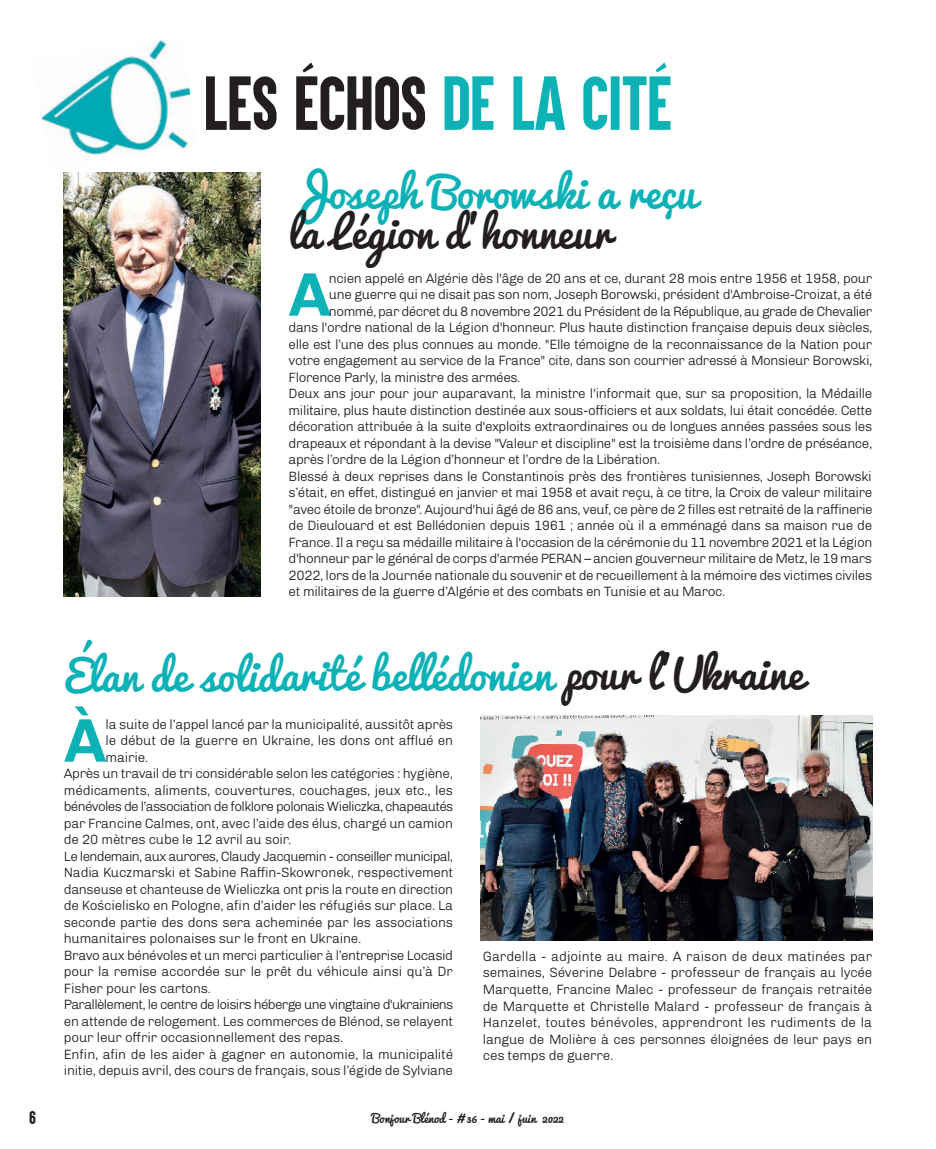
<style>
.page{position:relative;width:936px;height:1149px;background:#fff}
.page>*{position:absolute;margin:0;border:0;box-sizing:border-box;transform-origin:0 0}
.t1{font:700 61.65px "Chivo";color:#0db2b7}
.t2{font:61.5px "Aku&Kamu";letter-spacing:-.01em;color:#231f20}
.t3{font:42px "Pacifico";color:#0db2b7}
.t4{font:42px "Pacifico";color:#231f20}
.t5{font:15px "Aku&Kamu";color:#231f20}
.t6{font:300 13.5px/16.5px "Chivo";letter-spacing:-.03em;color:#231f20;text-align:justify}
.t7{font:300 13.5px "Chivo";letter-spacing:-.05em;color:#231f20}
.t8{font:300 13.5px "Chivo";letter-spacing:-.055em;color:#231f20}
.t9{font:12px "Pacifico";color:#231f20}
.s1{color:#0db2b7}
.s2{color:#231f20}
</style>
<div class="page">
<img style="left:41px;top:40px;width:150px;height:115px">
<img style="left:64px;top:172px;width:196px;height:424px">
<img style="left:480px;top:715px;width:392px;height:225px">
<h2 class="t2" style="left:203px;top:73px;width:470px">LES ÉCHOS <span class="s1">DE LA CITÉ</span></h2>
<h3 class="t3" style="left:288px;top:170px;width:409px">Joseph Borowski a reçu</h3>
<h3 class="t4" style="left:288px;top:209px;width:324px">la Légion d’honneur</h3>
<h1 class="t1" style="left:288px;top:271px;width:44px">A</h1>
<p class="t6" style="left:329px;top:271px;width:545px">ncien appelé en Algérie dès l'âge de 20 ans et ce, durant 28 mois entre 1956 et 1958, pour</p>
<p class="t6" style="left:329px;top:287px;width:545px">une guerre qui ne disait pas son nom, Joseph Borowski, président d'Ambroise-Croizat, a été</p>
<p class="t6" style="left:329px;top:304px;width:545px">nommé, par décret du 8 novembre 2021 du Président de la République, au grade de Chevalier</p>
<p class="t6" style="left:288px;top:320px;width:585px">dans l'ordre national de la Légion d'honneur. Plus haute distinction française depuis deux siècles,</p>
<p class="t6" style="left:288px;top:337px;width:585px">elle est l’une des plus connues au monde. "Elle témoigne de la reconnaissance de la Nation pour</p>
<p class="t6" style="left:288px;top:353px;width:585px">votre engagement au service de la France" cite, dans son courrier adressé à Monsieur Borowski,</p>
<p class="t6" style="left:288px;top:370px;width:233px">Florence Parly, la ministre des armées.</p>
<p class="t6" style="left:288px;top:386px;width:585px">Deux ans jour pour jour auparavant, la ministre l'informait que, sur sa proposition, la Médaille</p>
<p class="t6" style="left:288px;top:403px;width:585px">militaire, plus haute distinction destinée aux sous-officiers et aux soldats, lui était concédée. Cette</p>
<p class="t6" style="left:288px;top:419px;width:585px">décoration attribuée à la suite d'exploits extraordinaires ou de longues années passées sous les</p>
<p class="t6" style="left:288px;top:436px;width:585px">drapeaux et répondant à la devise "Valeur et discipline" est la troisième dans l’ordre de préséance,</p>
<p class="t6" style="left:288px;top:452px;width:373px">après l’ordre de la Légion d’honneur et l’ordre de la Libération.</p>
<p class="t6" style="left:288px;top:469px;width:584px">Blessé à deux reprises dans le Constantinois près des frontières tunisiennes, Joseph Borowski</p>
<p class="t6" style="left:288px;top:485px;width:585px">s’était, en effet, distingué en janvier et mai 1958 et avait reçu, à ce titre, la Croix de valeur militaire</p>
<p class="t6" style="left:288px;top:502px;width:585px">"avec étoile de bronze". Aujourd'hui âgé de 86 ans, veuf, ce père de 2 filles est retraité de la raffinerie</p>
<p class="t6" style="left:288px;top:518px;width:585px">de Dieulouard et est Bellédonien depuis 1961 ; année où il a emménagé dans sa maison rue de</p>
<p class="t6" style="left:288px;top:535px;width:585px">France. Il a reçu sa médaille militaire à l'occasion de la cérémonie du 11 novembre 2021 et la Légion</p>
<p class="t6" style="left:288px;top:551px;width:585px">d'honneur par le général de corps d'armée PERAN – ancien gouverneur militaire de Metz, le 19 mars</p>
<p class="t6" style="left:288px;top:568px;width:585px">2022, lors de la Journée nationale du souvenir et de recueillement à la mémoire des victimes civiles</p>
<p class="t6" style="left:288px;top:584px;width:438px">et militaires de la guerre d’Algérie et des combats en Tunisie et au Maroc.</p>
<h3 class="t3" style="left:64px;top:652px;width:741px">Élan de solidarité bellédonien <span class="s2">pour l'Ukraine</span></h3>
<h1 class="t1" style="left:64px;top:717px;width:44px">À</h1>
<p class="t6" style="left:106px;top:716px;width:349px">la suite de l’appel lancé par la municipalité, aussitôt après</p>
<p class="t6" style="left:106px;top:733px;width:349px">le début de la guerre en Ukraine, les dons ont afflué en</p>
<p class="t6" style="left:106px;top:749px;width:44px">mairie.</p>
<p class="t6" style="left:64px;top:766px;width:390px">Après un travail de tri considérable selon les catégories : hygiène,</p>
<p class="t6" style="left:64px;top:782px;width:391px">médicaments, aliments, couvertures, couchages, jeux etc., les</p>
<p class="t7" style="left:64px;top:801px;width:391px">bénévoles de l’association de folklore polonais Wieliczka, chapeautés</p>
<p class="t6" style="left:64px;top:815px;width:391px">par Francine Calmes, ont, avec l’aide des élus, chargé un camion</p>
<p class="t6" style="left:64px;top:832px;width:229px">de 20 mètres cube le 12 avril au soir.</p>
<p class="t7" style="left:64px;top:850px;width:390px">Le lendemain, aux aurores, Claudy Jacquemin - conseiller municipal,</p>
<p class="t6" style="left:64px;top:865px;width:391px">Nadia Kuczmarski et Sabine Raffin-Skowronek, respectivement</p>
<p class="t6" style="left:64px;top:881px;width:391px">danseuse et chanteuse de Wieliczka ont pris la route en direction</p>
<p class="t6" style="left:64px;top:898px;width:391px">de Kościelisko en Pologne, afin d’aider les réfugiés sur place. La</p>
<p class="t6" style="left:64px;top:914px;width:391px">seconde partie des dons sera acheminée par les associations</p>
<p class="t6" style="left:64px;top:931px;width:299px">humanitaires polonaises sur le front en Ukraine.</p>
<p class="t6" style="left:64px;top:947px;width:391px">Bravo aux bénévoles et un merci particulier à l’entreprise Locasid</p>
<p class="t6" style="left:64px;top:964px;width:391px">pour la remise accordée sur le prêt du véhicule ainsi qu’à Dr</p>
<p class="t6" style="left:64px;top:980px;width:149px">Fisher pour les cartons.</p>
<p class="t8" style="left:64px;top:999px;width:391px">Parallèlement, le centre de loisirs héberge une vingtaine d'ukrainiens</p>
<p class="t6" style="left:64px;top:1013px;width:390px">en attende de relogement. Les commerces de Blénod, se relayent</p>
<p class="t6" style="left:64px;top:1030px;width:281px">pour leur offrir occasionnellement des repas.</p>
<p class="t6" style="left:64px;top:1046px;width:391px">Enfin, afin de les aider à gagner en autonomie, la municipalité</p>
<p class="t6" style="left:64px;top:1063px;width:391px">initie, depuis avril, des cours de français, sous l’égide de Sylviane</p>
<p class="t6" style="left:483px;top:948px;width:391px">Gardella - adjointe au maire. A raison de deux matinées par semaines, Séverine Delabre - professeur de français au lycée Marquette, Francine Malec - professeur de français retraitée de Marquette et Christelle Malard - professeur de français à Hanzelet, toutes bénévoles, apprendront les rudiments de la langue de Molière à ces personnes éloignées de leur pays en ces temps de guerre.</p>
<p class="t5" style="left:29px;top:1109px;width:8px">6</p>
<p class="t9" style="left:372px;top:1111px;width:193px">Bonjour Blénod - # 36 - mai / juin 2022</p>
</div>
